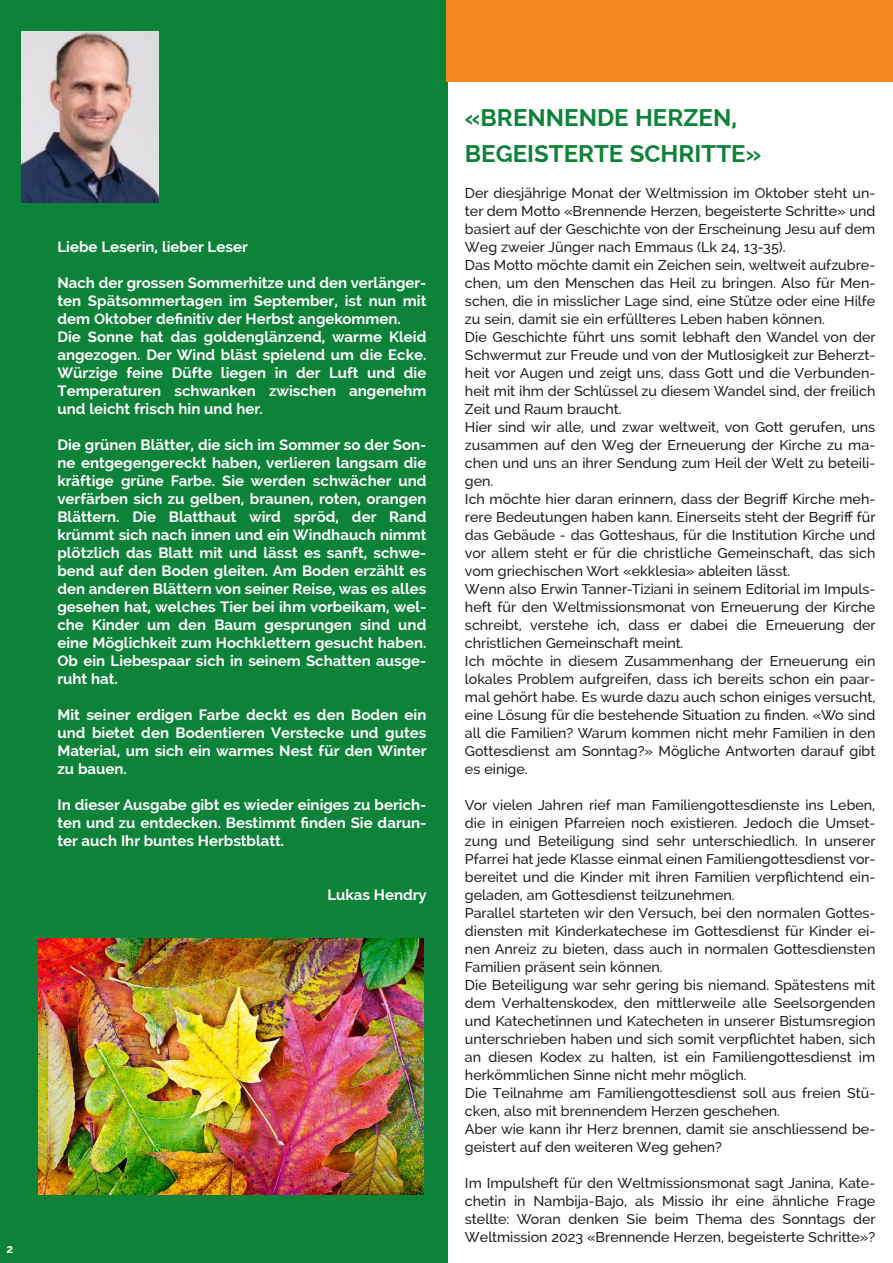
<style>
.page{position:relative;width:893px;height:1263px;background:#fff}
.page>*{position:absolute;margin:0;border:0;box-sizing:border-box;transform-origin:0 0}
.Texte_base{font:700 24px "Raleway";color:#0d8239}
.Texte_base-2{font:700 15px/18px "Raleway";color:#fff;text-align:justify}
.Texte_base-3{font:500 14.25px/18px "Raleway";color:#231f20;text-align:justify}
.t1{font:700 12px "Raleway";color:#fff}
</style>
<div class="page">
<div style="left:0;top:0;width:447px;height:1263px;background:#0d8239"></div>
<div style="left:446px;top:0;width:447px;height:81px;background:#f5871f"></div>
<img style="left:21px;top:32px;width:137px;height:171px">
<img style="left:39px;top:939px;width:385px;height:256px">
<p class="t1" style="left:6px;top:1242px;width:8px">2</p>
<p class="Texte_base-2" style="left:57px;top:238px;width:192px">Liebe Leserin, lieber Leser</p>
<p class="Texte_base-2" style="left:57px;top:274px;width:371px">Nach der grossen Sommerhitze und den verlänger&shy;ten Spätsommertagen im September, ist nun mit dem Oktober definitiv der Herbst angekommen.</p>
<p class="Texte_base-2" style="left:57px;top:328px;width:371px">Die Sonne hat das goldenglänzend, warme Kleid angezogen. Der Wind bläst spielend um die Ecke.<br>Würzige feine Düfte liegen in der Luft und die Temperaturen schwanken zwischen angenehm und leicht frisch hin und her.</p>
<p class="Texte_base-2" style="left:57px;top:436px;width:371px">Die grünen Blätter, die sich im Sommer so der Son&shy;ne entgegengereckt haben, verlieren langsam die kräftige grüne Farbe. Sie werden schwächer und verfärben sich zu gelben, braunen, roten, orangen Blättern. Die Blatthaut wird spröd, der Rand krümmt sich nach innen und ein Windhauch nimmt plötzlich das Blatt mit und lässt es sanft, schwe&shy;bend auf den Boden gleiten. Am Boden erzählt es den anderen Blättern von seiner Reise, was es alles gesehen hat, welches Tier bei ihm vorbeikam, wel&shy;che Kinder um den Baum gesprungen sind und eine Möglichkeit zum Hochklettern gesucht haben.<br>Ob ein Liebespaar sich in seinem Schatten ausge&shy;ruht hat.</p>
<p class="Texte_base-2" style="left:57px;top:706px;width:371px">Mit seiner erdigen Farbe deckt es den Boden ein und bietet den Bodentieren Verstecke und gutes Material, um sich ein warmes Nest für den Winter zu bauen.</p>
<p class="Texte_base-2" style="left:57px;top:796px;width:371px">In dieser Ausgabe gibt es wieder einiges zu berich&shy;ten und zu entdecken. Bestimmt finden Sie darun&shy;ter auch Ihr buntes Herbstblatt.</p>
<p class="Texte_base-2" style="left:327px;top:886px;width:101px">Lukas Hendry</p>
<p class="Texte_base" style="left:465px;top:104px;width:274px">«BRENNENDE HERZEN,</p>
<p class="Texte_base" style="left:465px;top:140px;width:298px">BEGEISTERTE SCHRITTE»</p>
<p class="Texte_base-3" style="left:465px;top:184px;width:412px">Der diesjährige Monat der Weltmission im Oktober steht un&shy;ter dem Motto «Brennende Herzen, begeisterte Schritte» und basiert auf der Geschichte von der Erscheinung Jesu auf dem Weg zweier Jünger nach Emmaus (Lk 24, 13-35).</p>
<p class="Texte_base-3" style="left:465px;top:256px;width:412px">Das Motto möchte damit ein Zeichen sein, weltweit aufzubre&shy;chen, um den Menschen das Heil zu bringen. Also für Men&shy;schen, die in misslicher Lage sind, eine Stütze oder eine Hilfe zu sein, damit sie ein erfüllteres Leben haben können.</p>
<p class="Texte_base-3" style="left:465px;top:328px;width:412px">Die Geschichte führt uns somit lebhaft den Wandel von der Schwermut zur Freude und von der Mutlosigkeit zur Beherzt&shy;heit vor Augen und zeigt uns, dass Gott und die Verbunden&shy;heit mit ihm der Schlüssel zu diesem Wandel sind, der freilich Zeit und Raum braucht.</p>
<p class="Texte_base-3" style="left:465px;top:418px;width:412px">Hier sind wir alle, und zwar weltweit, von Gott gerufen, uns zusammen auf den Weg der Erneuerung der Kirche zu ma&shy;chen und uns an ihrer Sendung zum Heil der Welt zu beteili&shy;gen.</p>
<p class="Texte_base-3" style="left:465px;top:490px;width:412px">Ich möchte hier daran erinnern, dass der Begriff Kirche meh&shy;rere Bedeutungen haben kann. Einerseits steht der Begriff für das Gebäude - das Gotteshaus, für die Institution Kirche und vor allem steht er für die christliche Gemeinschaft, das sich vom griechischen Wort «ekklesia» ableiten lässt.</p>
<p class="Texte_base-3" style="left:465px;top:580px;width:412px">Wenn also Erwin Tanner-Tiziani in seinem Editorial im Impuls&shy;heft für den Weltmissionsmonat von Erneuerung der Kirche schreibt, verstehe ich, dass er dabei die Erneuerung der christlichen Gemeinschaft meint.</p>
<p class="Texte_base-3" style="left:465px;top:652px;width:412px">Ich möchte in diesem Zusammenhang der Erneuerung ein lokales Problem aufgreifen, dass ich bereits schon ein paar&shy;mal gehört habe. Es wurde dazu auch schon einiges versucht, eine Lösung für die bestehende Situation zu finden. «Wo sind all die Familien? Warum kommen nicht mehr Familien in den Gottesdienst am Sonntag?» Mögliche Antworten darauf gibt es einige.</p>
<p class="Texte_base-3" style="left:465px;top:796px;width:412px">Vor vielen Jahren rief man Familiengottesdienste ins Leben, die in einigen Pfarreien noch existieren. Jedoch die Umset&shy;zung und Beteiligung sind sehr unterschiedlich. In unserer Pfarrei hat jede Klasse einmal einen Familiengottesdienst vor&shy;bereitet und die Kinder mit ihren Familien verpflichtend ein&shy;geladen, am Gottesdienst teilzunehmen.</p>
<p class="Texte_base-3" style="left:465px;top:904px;width:412px">Parallel starteten wir den Versuch, bei den normalen Gottes&shy;diensten mit Kinderkatechese im Gottesdienst für Kinder ei&shy;nen Anreiz zu bieten, dass auch in normalen Gottesdiensten Familien präsent sein können.</p>
<p class="Texte_base-3" style="left:465px;top:976px;width:412px">Die Beteiligung war sehr gering bis niemand. Spätestens mit dem Verhaltenskodex, den mittlerweile alle Seelsorgenden und Katechetinnen und Katecheten in unserer Bistumsregion unterschrieben haben und sich somit verpflichtet haben, sich an diesen Kodex zu halten, ist ein Familiengottesdienst im herkömmlichen Sinne nicht mehr möglich.</p>
<p class="Texte_base-3" style="left:465px;top:1084px;width:412px">Die Teilnahme am Familiengottesdienst soll aus freien Stü&shy;cken, also mit brennendem Herzen geschehen.</p>
<p class="Texte_base-3" style="left:465px;top:1120px;width:412px">Aber wie kann ihr Herz brennen, damit sie anschliessend be&shy;geistert auf den weiteren Weg gehen?</p>
<p class="Texte_base-3" style="left:465px;top:1174px;width:412px">Im Impulsheft für den Weltmissionsmonat sagt Janina, Kate&shy;chetin in Nambija-Bajo, als Missio ihr eine ähnliche Frage stellte: Woran denken Sie beim Thema des Sonntags der Weltmission 2023 «Brennende Herzen, begeisterte Schritte»?</p>
</div>
